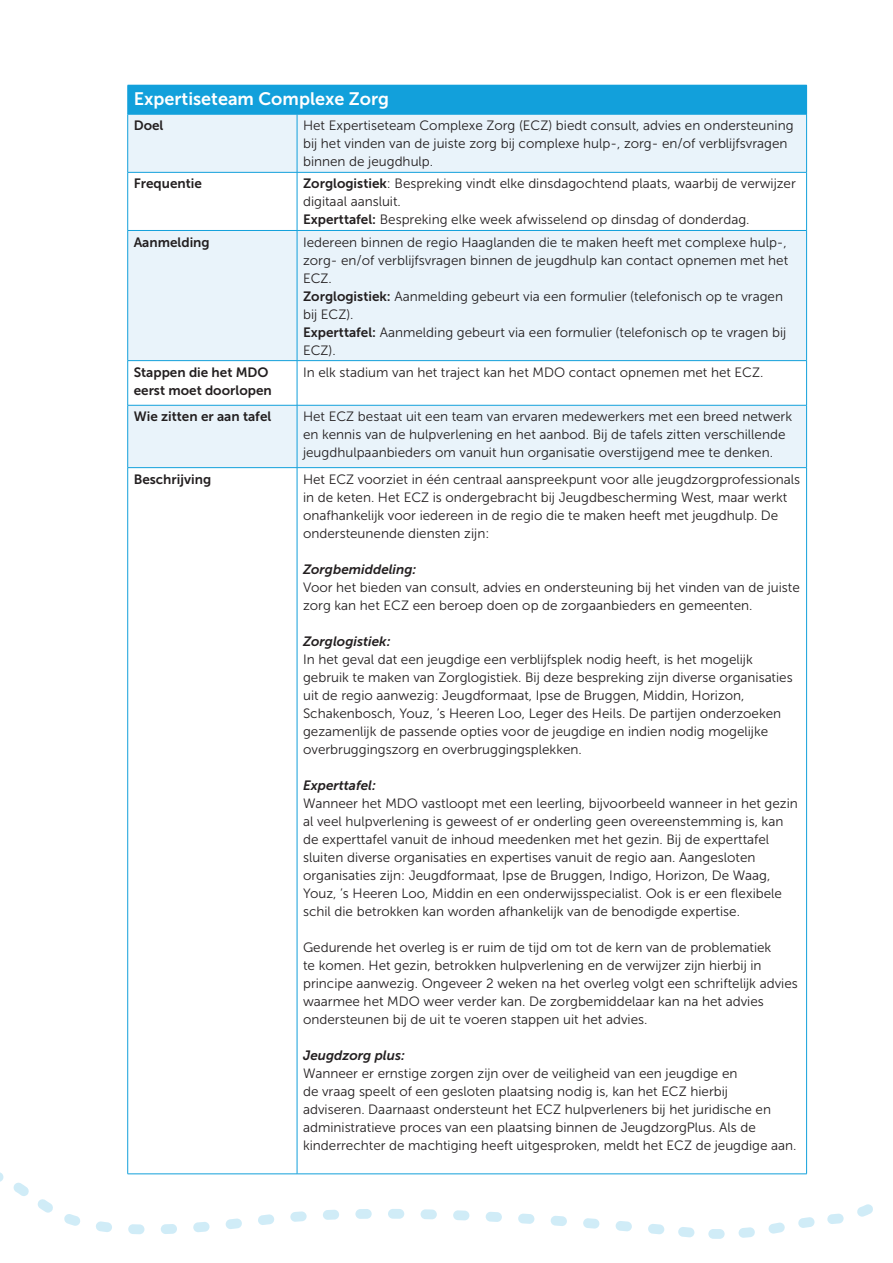
<style>
.page{position:relative;width:893px;height:1263px;background:#fff}
.page>*{position:absolute;margin:0;border:0;box-sizing:border-box;transform-origin:0 0}
.Titel_tabel{font:18px "Museo Sans 700";color:#fff}
.Platte_tekst{font:13.5px/18px "Museo Sans 300";color:#231f20}
.Platte_tekst_bold{font:13.5px/18px "Museo Sans 700";color:#231f20}
.Platte_tekst-2{font:italic 13.5px "Museo Sans 700";color:#231f20}
.s1{font-family:"Museo Sans 700"}
</style>
<div class="page">
<svg style="left:0;top:1078px;width:873px;height:161px"></svg>
<div style="left:128px;top:85px;width:679px;height:29px;background:#12a0db"></div>
<svg style="left:128px;top:115px;width:678px;height:352px;fill:#e9f3fa"></svg>
<svg style="left:127px;top:85px;width:1px;height:29px"></svg>
<hr style="left:128px;top:114px;width:169px;height:1px;background:#12a0db">
<hr style="left:127px;top:114px;width:1px;height:58px;background:#12a0db">
<hr style="left:297px;top:114px;width:510px;height:1px;background:#12a0db">
<hr style="left:297px;top:114px;width:1px;height:58px;background:#12a0db">
<hr style="left:806px;top:114px;width:1px;height:58px;background:#12a0db">
<hr style="left:128px;top:172px;width:169px;height:1px;background:#12a0db">
<hr style="left:127px;top:172px;width:1px;height:58px;background:#12a0db">
<hr style="left:297px;top:172px;width:510px;height:1px;background:#12a0db">
<hr style="left:297px;top:172px;width:1px;height:58px;background:#12a0db">
<hr style="left:806px;top:172px;width:1px;height:58px;background:#12a0db">
<hr style="left:128px;top:230px;width:169px;height:1px;background:#12a0db">
<hr style="left:127px;top:231px;width:1px;height:129px;background:#12a0db">
<hr style="left:297px;top:230px;width:510px;height:1px;background:#12a0db">
<hr style="left:297px;top:231px;width:1px;height:129px;background:#12a0db">
<hr style="left:806px;top:231px;width:1px;height:129px;background:#12a0db">
<hr style="left:128px;top:360px;width:169px;height:1px;background:#12a0db">
<hr style="left:127px;top:361px;width:1px;height:44px;background:#12a0db">
<hr style="left:297px;top:360px;width:510px;height:1px;background:#12a0db">
<hr style="left:297px;top:361px;width:1px;height:44px;background:#12a0db">
<hr style="left:806px;top:361px;width:1px;height:44px;background:#12a0db">
<hr style="left:128px;top:405px;width:169px;height:1px;background:#12a0db">
<hr style="left:127px;top:405px;width:1px;height:62px;background:#12a0db">
<hr style="left:297px;top:405px;width:510px;height:1px;background:#12a0db">
<hr style="left:297px;top:405px;width:1px;height:62px;background:#12a0db">
<hr style="left:806px;top:405px;width:1px;height:62px;background:#12a0db">
<hr style="left:128px;top:467px;width:169px;height:1px;background:#12a0db">
<hr style="left:127px;top:468px;width:1px;height:706px;background:#12a0db">
<hr style="left:128px;top:1173px;width:169px;height:1px;background:#12a0db">
<hr style="left:297px;top:467px;width:510px;height:1px;background:#12a0db">
<hr style="left:297px;top:468px;width:1px;height:706px;background:#12a0db">
<hr style="left:806px;top:468px;width:1px;height:706px;background:#12a0db">
<hr style="left:297px;top:1173px;width:510px;height:1px;background:#12a0db">
<p class="Titel_tabel" style="left:134px;top:88px;width:257px">Expertiseteam Complexe Zorg</p>
<p class="Platte_tekst_bold" style="left:134px;top:117px;width:31px">Doel</p>
<p class="Platte_tekst" style="left:303px;top:117px;width:492px">Het Expertiseteam Complexe Zorg (ECZ) biedt consult, advies en ondersteuning bij het vinden van de juiste zorg bij complexe hulp-, zorg- en/of verblijfsvragen binnen de jeugdhulp.</p>
<p class="Platte_tekst_bold" style="left:134px;top:175px;width:70px">Frequentie</p>
<p class="Platte_tekst" style="left:303px;top:175px;width:494px"><span class="s1">Zorglogistiek</span>: Bespreking vindt elke dinsdagochtend plaats, waarbij de verwijzer digitaal aansluit.</p>
<p class="Platte_tekst" style="left:303px;top:211px;width:448px"><span class="s1">Experttafel:</span> Bespreking elke week afwisselend op dinsdag of donderdag.</p>
<p class="Platte_tekst_bold" style="left:134px;top:233px;width:78px">Aanmelding</p>
<p class="Platte_tekst" style="left:303px;top:233px;width:487px;text-align:justify">Iedereen binnen de regio Haaglanden die te maken heeft met complexe hulp-, zorg- en/of verblijfsvragen binnen de jeugdhulp kan contact opnemen met het ECZ.</p>
<p class="Platte_tekst" style="left:303px;top:287px;width:482px"><span class="s1">Zorglogistiek:</span> Aanmelding gebeurt via een formulier (telefonisch op te vragen bij ECZ).</p>
<p class="Platte_tekst" style="left:303px;top:323px;width:485px"><span class="s1">Experttafel:</span> Aanmelding gebeurt via een formulier (telefonisch op te vragen bij<br>ECZ).</p>
<p class="Platte_tekst_bold" style="left:134px;top:363px;width:140px">Stappen die het MDO eerst moet doorlopen</p>
<p class="Platte_tekst" style="left:303px;top:363px;width:462px">In elk stadium van het traject kan het MDO contact opnemen met het ECZ.</p>
<p class="Platte_tekst_bold" style="left:134px;top:408px;width:139px">Wie zitten er aan tafel</p>
<p class="Platte_tekst" style="left:303px;top:408px;width:491px">Het ECZ bestaat uit een team van ervaren medewerkers met een breed netwerk en kennis van de hulpverlening en het aanbod. Bij de tafels zitten verschillende jeugdhulpaanbieders om vanuit hun organisatie overstijgend mee te denken.</p>
<p class="Platte_tekst_bold" style="left:134px;top:470px;width:79px">Beschrijving</p>
<p class="Platte_tekst" style="left:303px;top:470px;width:498px">Het ECZ voorziet in één centraal aanspreekpunt voor alle jeugdzorgprofessionals in de keten. Het ECZ is ondergebracht bij Jeugdbescherming West, maar werkt onafhankelijk voor iedereen in de regio die te maken heeft met jeugdhulp. De ondersteunende diensten zijn:</p>
<p class="Platte_tekst-2" style="left:303px;top:562px;width:115px">Zorgbemiddeling:</p>
<p class="Platte_tekst" style="left:303px;top:578px;width:498px">Voor het bieden van consult, advies en ondersteuning bij het vinden van de juiste zorg kan het ECZ een beroep doen op de zorgaanbieders en gemeenten.</p>
<p class="Platte_tekst-2" style="left:303px;top:634px;width:89px">Zorglogistiek:</p>
<p class="Platte_tekst" style="left:303px;top:650px;width:491px">In het geval dat een jeugdige een verblijfsplek nodig heeft, is het mogelijk gebruik te maken van Zorglogistiek. Bij deze bespreking zijn diverse organisaties uit de regio aanwezig: Jeugdformaat, Ipse de Bruggen, Middin, Horizon, Schakenbosch, Youz, ’s Heeren Loo, Leger des Heils. De partijen onderzoeken gezamenlijk de passende opties voor de jeugdige en indien nodig mogelijke overbruggingszorg en overbruggingsplekken.</p>
<p class="Platte_tekst-2" style="left:303px;top:778px;width:74px">Experttafel:</p>
<p class="Platte_tekst" style="left:303px;top:794px;width:496px">Wanneer het MDO vastloopt met een leerling, bijvoorbeeld wanneer in het gezin al veel hulpverlening is geweest of er onderling geen overeenstemming is, kan de experttafel vanuit de inhoud meedenken met het gezin. Bij de experttafel sluiten diverse organisaties en expertises vanuit de regio aan. Aangesloten organisaties zijn: Jeugdformaat, Ipse de Bruggen, Indigo, Horizon, De Waag, Youz, ’s Heeren Loo, Middin en een onderwijsspecialist. Ook is er een flexibele schil die betrokken kan worden afhankelijk van de benodigde expertise.</p>
<p class="Platte_tekst" style="left:303px;top:938px;width:496px">Gedurende het overleg is er ruim de tijd om tot de kern van de problematiek<br>te komen. Het gezin, betrokken hulpverlening en de verwijzer zijn hierbij in principe aanwezig. Ongeveer 2 weken na het overleg volgt een schriftelijk advies waarmee het MDO weer verder kan. De zorgbemiddelaar kan na het advies ondersteunen bij de uit te voeren stappen uit het advies.</p>
<p class="Platte_tekst-2" style="left:303px;top:1048px;width:103px">Jeugdzorg plus:</p>
<p class="Platte_tekst" style="left:303px;top:1064px;width:495px">Wanneer er ernstige zorgen zijn over de veiligheid van een jeugdige en<br>de vraag speelt of een gesloten plaatsing nodig is, kan het ECZ hierbij<br>adviseren. Daarnaast ondersteunt het ECZ hulpverleners bij het juridische en administratieve proces van een plaatsing binnen de JeugdzorgPlus. Als de kinderrechter de machtiging heeft uitgesproken, meldt het ECZ de jeugdige aan.</p>
</div>
